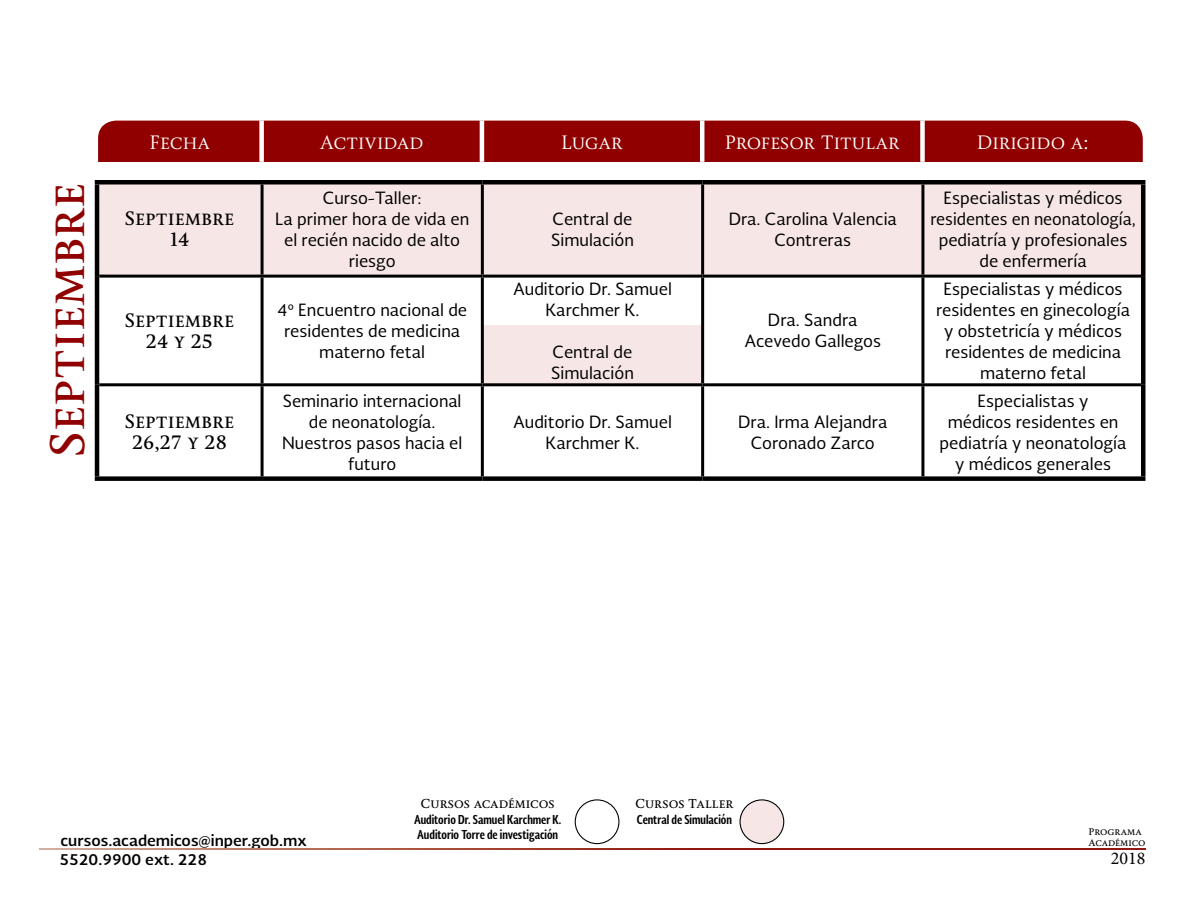
<style>
.page{position:relative;width:1188px;height:918px;background:#fff}
.page>*{position:absolute;margin:0;border:0;box-sizing:border-box;transform-origin:0 0}
.t1{font:700 45px "Soberana Titular";color:#900000}
.t2{font:700 18px/21px "Soberana Titular";color:#000;text-align:center}
.t3{font:18px "Soberana Titular";color:#fff}
.t4{font:18px "Minion Pro";color:#000}
.t5{font:16.5px/21px "Soberana Sans";color:#000;text-align:center}
.t6{font:700 15px/18.9px "Soberana Sans";color:#000}
.t7{font:700 12px/15.3px "Soberana Sans Condensed";color:#000}
.t8{font:700 12px "Soberana Titular";color:#000}
.t9{font:700 9px/10.8px "Soberana Titular";color:#000}
</style>
<div class="page">
<div style="left:575px;top:799px;width:44px;height:45px;border:1px solid #000;border-radius:50%"></div>
<div style="left:740px;top:800px;width:44px;height:44px;background:#f7e6e6;border-radius:50%"></div>
<div style="left:740px;top:799px;width:44px;height:45px;border:1px solid #000;border-radius:50%"></div>
<svg style="left:40px;top:849px;width:1105px;height:1px"></svg>
<div style="left:99px;top:184px;width:1042px;height:91px;background:#f7e6e6"></div>
<svg style="left:99px;top:278px;width:1042px;height:198px"></svg>
<hr style="left:95px;top:276px;width:4px;height:109px;background:#000">
<hr style="left:1141px;top:276px;width:4px;height:109px;background:#000">
<hr style="left:481px;top:184px;width:3px;height:91px;background:#000">
<hr style="left:701px;top:184px;width:3px;height:91px;background:#000">
<hr style="left:921px;top:184px;width:3px;height:91px;background:#000">
<hr style="left:481px;top:278px;width:3px;height:105px;background:#000">
<hr style="left:701px;top:278px;width:3px;height:105px;background:#000">
<hr style="left:921px;top:278px;width:3px;height:105px;background:#000">
<hr style="left:99px;top:383px;width:163px;height:3px;background:#000">
<hr style="left:262px;top:383px;width:220px;height:3px;background:#000">
<hr style="left:482px;top:383px;width:221px;height:3px;background:#000">
<hr style="left:703px;top:383px;width:220px;height:3px;background:#000">
<hr style="left:923px;top:383px;width:218px;height:3px;background:#000">
<hr style="left:261px;top:184px;width:3px;height:91px;background:#000">
<hr style="left:261px;top:278px;width:3px;height:105px;background:#000">
<hr style="left:481px;top:386px;width:3px;height:90px;background:#000">
<hr style="left:701px;top:386px;width:3px;height:90px;background:#000">
<hr style="left:921px;top:386px;width:3px;height:90px;background:#000">
<hr style="left:261px;top:386px;width:3px;height:90px;background:#000">
<hr style="left:95px;top:184px;width:4px;height:92px;background:#000">
<hr style="left:1141px;top:184px;width:4px;height:92px;background:#000">
<hr style="left:95px;top:385px;width:4px;height:91px;background:#000">
<hr style="left:1141px;top:385px;width:4px;height:91px;background:#000">
<hr style="left:95px;top:180px;width:167px;height:4px;background:#000">
<hr style="left:262px;top:180px;width:220px;height:4px;background:#000">
<hr style="left:482px;top:180px;width:221px;height:4px;background:#000">
<hr style="left:703px;top:180px;width:220px;height:4px;background:#000">
<hr style="left:923px;top:180px;width:222px;height:4px;background:#000">
<div style="left:95px;top:476px;width:167px;height:5px;background:#000"></div>
<div style="left:262px;top:476px;width:220px;height:5px;background:#000"></div>
<div style="left:482px;top:476px;width:221px;height:5px;background:#000"></div>
<div style="left:703px;top:476px;width:220px;height:5px;background:#000"></div>
<div style="left:923px;top:476px;width:222px;height:5px;background:#000"></div>
<hr style="left:99px;top:275px;width:163px;height:3px;background:#000">
<hr style="left:262px;top:275px;width:220px;height:3px;background:#000">
<hr style="left:482px;top:275px;width:221px;height:3px;background:#000">
<hr style="left:703px;top:275px;width:220px;height:3px;background:#000">
<hr style="left:923px;top:275px;width:218px;height:3px;background:#000">
<div style="left:98px;top:121px;width:1045px;height:41px;background:#900000"></div>
<div style="left:259px;top:120px;width:5px;height:42px;background:#fff"></div>
<hr style="left:480px;top:120px;width:4px;height:42px;background:#fff">
<hr style="left:700px;top:120px;width:4px;height:42px;background:#fff">
<div style="left:920px;top:120px;width:5px;height:42px;background:#fff"></div>
<h1 class="t1" style="left:39px;top:457px;width:276px;rotate:-90deg">Septiembre</h1>
<p class="t3" style="left:150px;top:131px;width:62px">Fecha</p>
<p class="t3" style="left:320px;top:131px;width:105px">Actividad</p>
<p class="t3" style="left:561px;top:131px;width:63px">Lugar</p>
<p class="t3" style="left:725px;top:131px;width:177px">Profesor Titular</p>
<p class="t3" style="left:977px;top:131px;width:113px">Dirigido a:</p>
<p class="t2" style="left:125px;top:208px;width:111px">Septiembre<br>14</p>
<p class="t5" style="left:275px;top:187px;width:196px">Curso-Taller:<br>La primer hora de vida en el recién nacido de alto riesgo</p>
<p class="t2" style="left:125px;top:309px;width:111px">Septiembre<br>24 y 25</p>
<p class="t5" style="left:277px;top:299px;width:192px">4º Encuentro nacional de residentes de medicina materno fetal</p>
<p class="t2" style="left:125px;top:411px;width:111px">Septiembre<br>26,27 y 28</p>
<p class="t5" style="left:282px;top:389px;width:182px">Seminario internacional de neonatología.<br>Nuestros pasos hacia el futuro</p>
<p class="t5" style="left:551px;top:208px;width:84px;text-align:left">Central de<br>Simulación</p>
<p class="t5" style="left:729px;top:208px;width:170px">Dra. Carolina Valencia<br>Contreras</p>
<p class="t5" style="left:513px;top:278px;width:160px">Auditorio Dr. Samuel<br>Karchmer K.</p>
<p class="t5" style="left:551px;top:341px;width:84px;text-align:left">Central de<br>Simulación</p>
<p class="t5" style="left:744px;top:309px;width:138px">Dra. Sandra<br>Acevedo Gallegos</p>
<p class="t5" style="left:513px;top:410px;width:160px">Auditorio Dr. Samuel<br>Karchmer K.</p>
<p class="t5" style="left:738px;top:410px;width:151px">Dra. Irma Alejandra<br>Coronado Zarco</p>
<p class="t5" style="left:930px;top:187px;width:207px">Especialistas y médicos residentes en neonatología, pediatría y profesionales de enfermería</p>
<p class="t5" style="left:936px;top:278px;width:195px">Especialistas y médicos residentes en ginecología y obstetricía y médicos residentes de medicina materno fetal</p>
<p class="t5" style="left:940px;top:389px;width:188px">Especialistas y<br>médicos residentes en pediatría y neonatología y médicos generales</p>
<p class="t8" style="left:421px;top:796px;width:136px">Cursos académicos</p>
<p class="t7" style="left:414px;top:811px;width:149px">Auditorio Dr. Samuel Karchmer K.<br>Auditorio Torre de investigación</p>
<p class="t8" style="left:635px;top:796px;width:100px">Cursos Taller</p>
<p class="t7" style="left:637px;top:811px;width:97px">Central de Simulación</p>
<p class="t6" style="left:59px;top:831px;width:249px">cursos.academicos@inper.gob.mx<br>5520.9900 ext. 228</p>
<p class="t9" style="left:1089px;top:826px;width:58px">Programa<br>Académico</p>
<p class="t4" style="left:1111px;top:846px;width:36px">2018</p>
</div>
